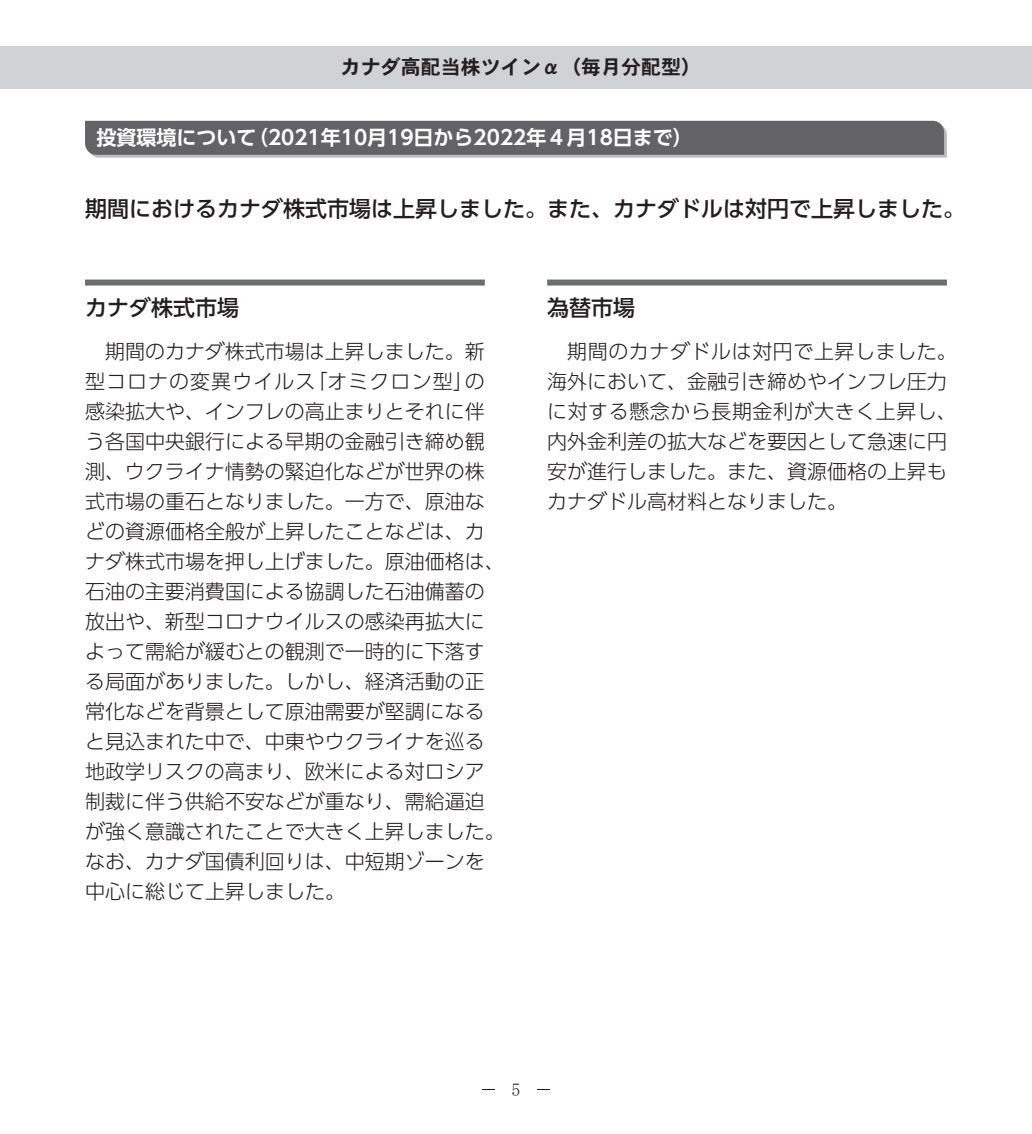
<style>
.page{position:relative;width:1032px;height:1134px;background:#fff}
.page>*{position:absolute;margin:0;border:0;box-sizing:border-box;transform-origin:0 0}
.t1{font:500 26px "UD Shin Go Pro";color:#231f20}
.t2{font:500 22px "UD Shin Go Pro";color:#231f20}
.t3{font:300 20px/30px "UD Shin Go Pro";color:#231f20}
.t4{font:700 20px "UD Shin Go Pro De";color:#fff}
.t5{font:20px "DFHS Gothic W7 WIN RKSJ H";color:#231f20}
</style>
<div class="page">
<div style="left:0;top:46px;width:1032px;height:43px;background:#d1d2d4"></div>
<svg style="left:482px;top:1089px;width:13px;height:1px"></svg>
<svg style="left:537px;top:1089px;width:12px;height:1px"></svg>
<svg style="left:85px;top:121px;width:862px;height:37px;background:#6b6b6e"></svg>
<div style="left:85px;top:280px;width:400px;height:6px;background:#6c6d70"></div>
<div style="left:547px;top:280px;width:400px;height:6px;background:#6c6d70"></div>
<p class="t5" style="left:341px;top:57px;width:362px">カナダ高配当株ツインα（毎月分配型）</p>
<p class="t4" style="left:96px;top:122px;width:598px">投資環境について（2021年10月19日から2022年４月18日まで）</p>
<p class="t2" style="left:85px;top:190px;width:882px">期間におけるカナダ株式市場は上昇しました。また、カナダドルは対円で上昇しました。</p>
<p class="t2" style="left:85px;top:290px;width:155px">カナダ株式市場</p>
<p class="t3" style="left:85px;top:336px;width:421px;text-indent:20px">期間のカナダ株式市場は上昇しました。新型コロナの変異ウイルス「オミクロン型」の感染拡大や、インフレの高止まりとそれに伴う各国中央銀行による早期の金融引き締め観測、ウクライナ情勢の緊迫化などが世界の株式市場の重石となりました。一方で、原油などの資源価格全般が上昇したことなどは、カナダ株式市場を押し上げました。原油価格は、石油の主要消費国による協調した石油備蓄の放出や、新型コロナウイルスの感染再拡大によって需給が緩むとの観測で一時的に下落する局面がありました。しかし、経済活動の正常化などを背景として原油需要が堅調になると見込まれた中で、中東やウクライナを巡る地政学リスクの高まり、欧米による対ロシア制裁に伴う供給不安などが重なり、需給逼迫が強く意識されたことで大きく上昇しました。なお、カナダ国債利回りは、中短期ゾーンを中心に総じて上昇しました。</p>
<p class="t2" style="left:547px;top:290px;width:89px">為替市場</p>
<p class="t3" style="left:547px;top:336px;width:411px;text-indent:20px">期間のカナダドルは対円で上昇しました。海外において、金融引き締めやインフレ圧力に対する懸念から長期金利が大きく上昇し、内外金利差の拡大などを要因として急速に円安が進行しました。また、資源価格の上昇もカナダドル高材料となりました。</p>
<h1 class="t1" style="left:507px;top:1070px;width:19px">6<sup>5</sup></h1>
</div>
